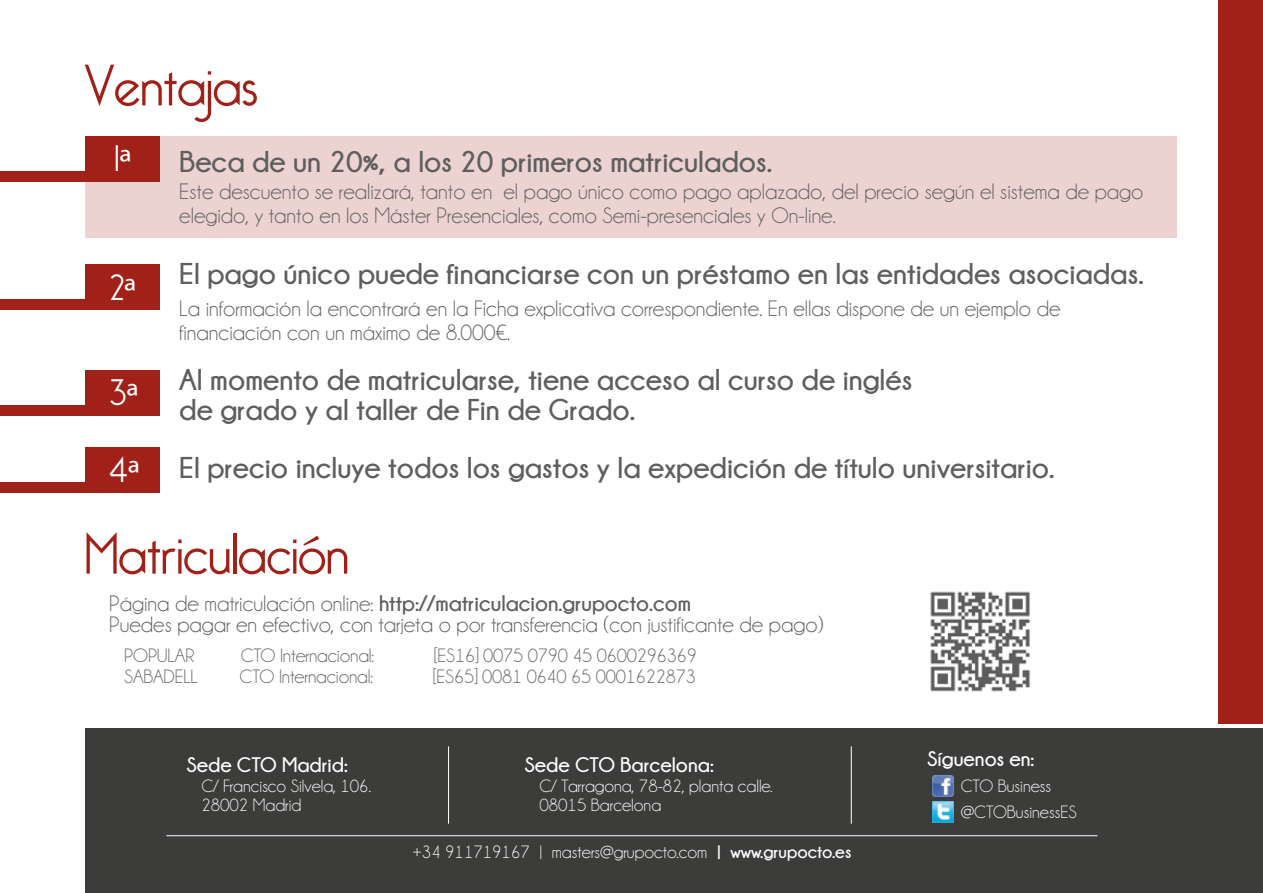
<style>
.page{position:relative;width:1263px;height:893px;background:#fff}
.page>*{position:absolute;margin:0;border:0;box-sizing:border-box;transform-origin:0 0}
.t1{font:300 57px "Bellerose";color:#a12017}
.t2{font:300 36px "Bellerose";color:#fff}
.t3{font:700 30px/30px "Champagne&Limousines";color:#5e5e5e}
.t4{font:22.5px/24px "Champagne&Limousines";color:#5e5e5e}
.t5{font:700 21px "Champagne&Limousines";color:#fff}
.t6{font:19.5px "Champagne&Limousines";letter-spacing:-.01em;color:#646363}
.t7{font:18px/19.5px "Champagne&Limousines";color:#fff}
.s1{font-family:"Myriad Pro";font-weight:400}
.s2{font-family:"Bellerose";font-weight:300;font-size:36px;color:#fff}
.s3{font-family:"Myriad Pro";font-weight:400;font-size:36px;color:#fff}
.s4{font-weight:700}
</style>
<div class="page">
<div style="left:85px;top:729px;width:1178px;height:164px;background:#3c3c3b"></div>
<div style="left:0;top:300px;width:160px;height:10px;background:#a12017"></div>
<div style="left:86px;top:264px;width:74px;height:46px;background:#a12017"></div>
<div style="left:0;top:406px;width:160px;height:10px;background:#a12017"></div>
<div style="left:86px;top:370px;width:74px;height:46px;background:#a12017"></div>
<div style="left:0;top:483px;width:160px;height:10px;background:#a12017"></div>
<div style="left:86px;top:447px;width:74px;height:46px;background:#a12017"></div>
<hr style="left:448px;top:746px;width:1px;height:78px;background:#fff">
<hr style="left:851px;top:746px;width:1px;height:78px;background:#fff">
<img style="left:932px;top:801px;width:21px;height:21px">
<img style="left:932px;top:775px;width:21px;height:21px">
<hr style="left:166px;top:835px;width:931px;height:1px;background:#fff">
<div style="left:1218px;top:0;width:45px;height:724px;background:#a12017"></div>
<div style="left:0;top:172px;width:160px;height:10px;background:#a12017"></div>
<div style="left:86px;top:136px;width:1091px;height:101px;background:#ecd3d1"></div>
<div style="left:86px;top:136px;width:74px;height:46px;background:#a12017"></div>
<img style="left:930px;top:591px;width:100px;height:101px">
<h1 class="t1" style="left:85px;top:53px;width:175px">Ventajas</h1>
<h2 class="t2" style="left:115px;top:138px;width:18px">1<span class="s1">ª</span></h2>
<h3 class="t3" style="left:179px;top:147px;width:594px">Beca de un 20%, a los 20 primeros matriculados.</h3>
<p class="t4" style="left:179px;top:180px;width:965px">Este descuento se realizará, tanto en el pago único como pago aplazado, del precio según el sistema de pago elegido, y tanto en los Máster Presenciales, como Semi-presenciales y On-line.</p>
<h3 class="t3" style="left:179px;top:258px;width:966px">El pago único puede financiarse con un préstamo en las entidades asociadas.</h3>
<p class="t4" style="left:179px;top:296px;width:883px;text-indent:-69px"><sup>2</sup><sup>ª</sup> La información la encontrará en la Ficha explicativa correspondiente. En ellas dispone de un ejemplo de financiación con un máximo de 8.000€.</p>
<h3 class="t3" style="left:179px;top:364px;width:735px">Al momento de matricularse, tiene acceso al curso de inglés de grado y al taller de Fin de Grado.</h3>
<h2 class="t2" style="left:110px;top:372px;width:30px">3<span class="s1">ª</span></h2>
<h3 class="t3" style="left:110px;top:453px;width:946px"><span class="s2">4</span><span class="s3">ª</span> El precio incluye todos los gastos y la expedición de título universitario.</h3>
<h1 class="t1" style="left:85px;top:521px;width:266px">Matriculación</h1>
<p class="t4" style="left:109px;top:593px;width:716px;line-height:21px">Página de matriculación online: <span class="s4">http://matriculacion.grupocto.com<br></span>Puedes pagar en efectivo, con tarjeta o por transferencia (con justificante de pago)</p>
<p class="t6" style="left:124px;top:646px;width:72px">POPULAR</p>
<p class="t6" style="left:241px;top:646px;width:135px">CTO Internacional:</p>
<p class="t6" style="left:434px;top:646px;width:264px">[ES16] 0075 0790 45 0600296369</p>
<p class="t6" style="left:124px;top:667px;width:75px">SABADELL</p>
<p class="t6" style="left:240px;top:667px;width:135px">CTO Internacional:</p>
<p class="t6" style="left:433px;top:667px;width:264px">[ES65] 0081 0640 65 0001622873</p>
<p class="t5" style="left:186px;top:753px;width:163px">Sede CTO Madrid:</p>
<p class="t7" style="left:201px;top:776px;width:171px">C/ Francisco Silvela, 106.<br>28002 Madrid</p>
<p class="t5" style="left:524px;top:753px;width:191px">Sede CTO Barcelona:</p>
<p class="t7" style="left:539px;top:776px;width:235px">C/ Tarragona, 78-82, planta calle.<br>08015 Barcelona</p>
<p class="t7" style="left:413px;top:842px;width:440px">+34 911719167 | masters@grupocto.com <span class="s4">| www.grupocto.es</span></p>
<p class="t5" style="left:927px;top:747px;width:109px">Síguenos en:</p>
<p class="t7" style="left:961px;top:773px;width:118px;line-height:26.1px">CTO Business @CTOBusinessES</p>
</div>
